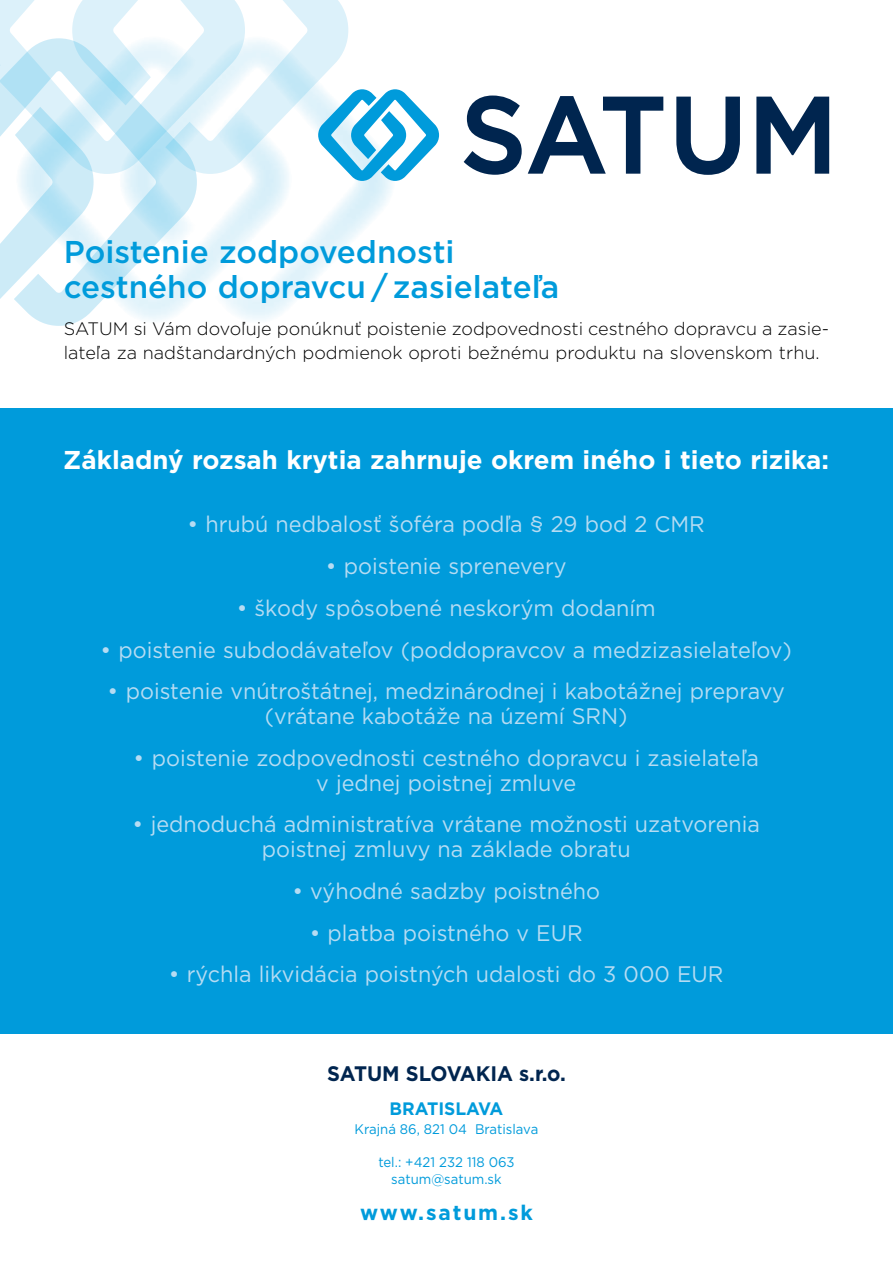
<style>
.page{position:relative;width:893px;height:1263px;background:#fff}
.page>*{position:absolute;margin:0;border:0;box-sizing:border-box;transform-origin:0 0}
.t1{font:500 31.5px/34.5px "Gotham Medium CE";color:#009bdb}
.t2{font:700 25.8px "Gotham Bold CE";color:#fff}
.t3{font:22.5px/24.8px "Gotham Book CE";color:#b6dcf3;text-align:center}
.t4{font:700 21px "Gotham Bold CE";color:#00254f;scale:.96 1}
.t5{font:700 21px "Gotham Bold CE";letter-spacing:.09em;color:#009bdb}
.t6{font:300 18px/24px "Gotham Light CE";color:#000}
.t7{font:700 18px "Gotham Bold CE";color:#009bdb}
.t8{font:13.8px/16.6px "Gotham Book CE";color:#009bdb;text-align:center;scale:.95 1}
</style>
<div class="page">
<div style="left:0;top:408px;width:893px;height:625px;background:#009bdb"></div>
<svg style="left:0;top:0;width:348px;height:38px"></svg>
<svg style="left:0;top:38px;width:71px;height:288px"></svg>
<svg style="left:16px;top:36px;width:377px;height:288px"></svg>
<svg style="left:318px;top:89px;width:121px;height:92px"></svg>
<svg style="left:464px;top:96px;width:365px;height:79px"></svg>
<h1 class="t1" style="left:64px;top:235px;width:497px">Poistenie zodpovednosti cestného dopravcu / zasielateľa</h1>
<p class="t6" style="left:64px;top:316px;width:767px">SATUM si Vám dovoľuje ponúknuť poistenie zodpovednosti cestného dopravcu a zasie&shy;lateľa za nadštandardných podmienok oproti bežnému produktu na slovenskom trhu.</p>
<p class="t2" style="left:63px;top:444px;width:767px">Základný rozsah krytia zahrnuje okrem iného i tieto rizika:</p>
<p class="t3" style="left:188px;top:512px;width:519px">• hrubú nedbalosť šoféra podľa § 29 bod 2 CMR</p>
<p class="t3" style="left:326px;top:553px;width:242px">• poistenie sprenevery</p>
<p class="t3" style="left:237px;top:595px;width:421px">• škody spôsobené neskorým dodaním</p>
<p class="t3" style="left:101px;top:637px;width:693px">• poistenie subdodávateľov (poddopravcov a medzizasielateľov)</p>
<p class="t3" style="left:108px;top:679px;width:679px">• poistenie vnútroštátnej, medzinárodnej i kabotážnej prepravy (vrátane kabotáže na území SRN)</p>
<p class="t3" style="left:134px;top:745px;width:627px">• poistenie zodpovednosti cestného dopravcu i zasielateľa v jednej poistnej zmluve</p>
<p class="t3" style="left:132px;top:812px;width:629px">• jednoduchá administratíva vrátane možnosti uzatvorenia poistnej zmluvy na základe obratu</p>
<p class="t3" style="left:292px;top:878px;width:309px">• výhodné sadzby poistného</p>
<p class="t3" style="left:310px;top:920px;width:275px">• platba poistného v EUR</p>
<p class="t3" style="left:169px;top:962px;width:556px">• rýchla likvidácia poistných udalosti do 3 000 EUR</p>
<p class="t4" style="left:327px;top:1061px;width:250px">SATUM SLOVAKIA s.r.o.</p>
<p class="t7" style="left:390px;top:1097px;width:115px">BRATISLAVA</p>
<p class="t8" style="left:355px;top:1121px;width:195px">Krajná 86, 821 04 Bratislava</p>
<p class="t8" style="left:378px;top:1154px;width:145px">tel.: +421 232 118 063 satum@satum.sk</p>
<p class="t5" style="left:360px;top:1200px;width:174px">www.satum.sk</p>
</div>
